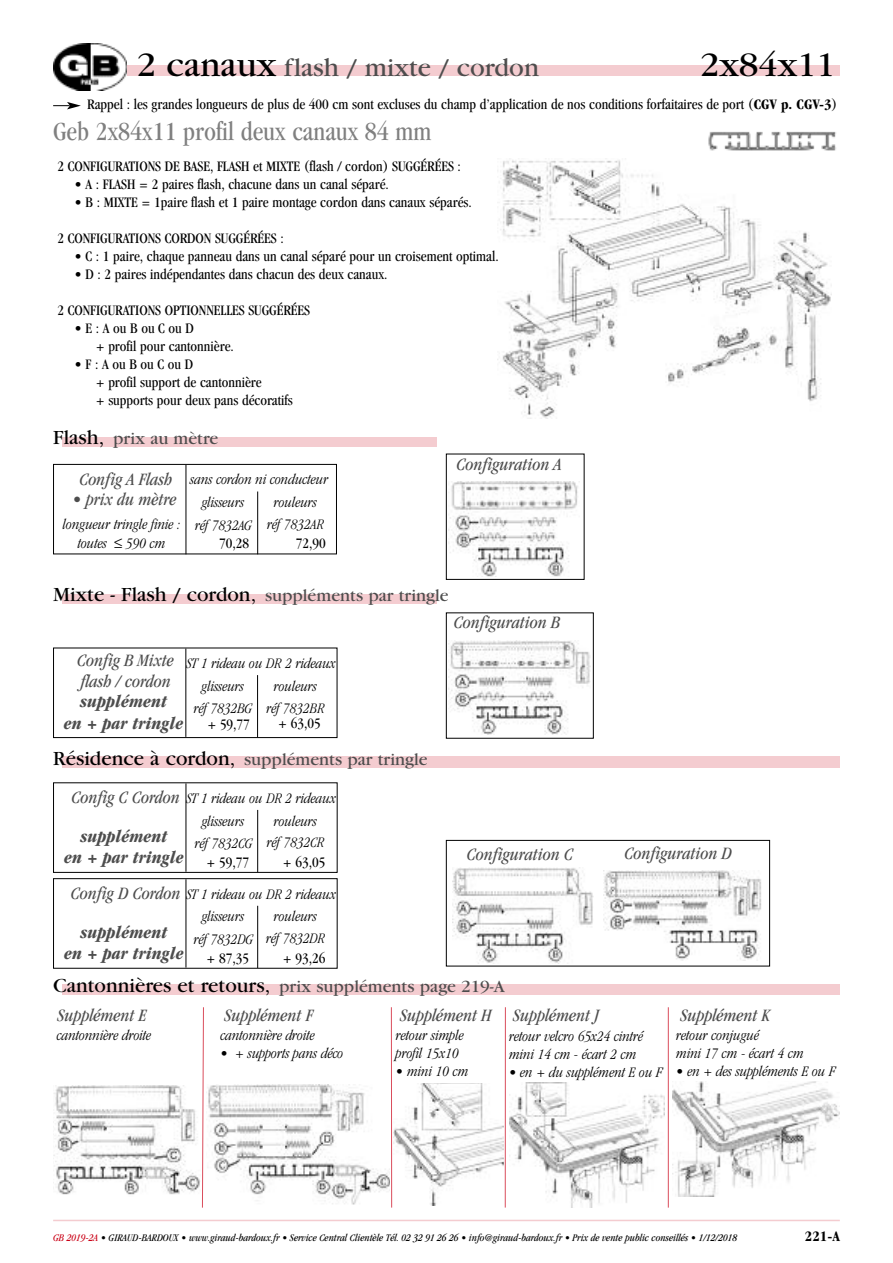
<style>
.page{position:relative;width:893px;height:1263px;background:#fff}
.page>*{position:absolute;margin:0;border:0;box-sizing:border-box;transform-origin:0 0}
.t1{font:36px "Garamond";color:#000}
.t2{font:condensed 27px "Garamond";color:#808080}
.t3{font:27px "Garamond";color:#4d4d4d}
.t4{font:italic condensed 18px/21.6px "Garamond";color:#4d4d4d}
.t5{font:18px "Garamond";color:#4d4d4d}
.t6{font:italic 700 condensed 18px/21.6px "Garamond";color:#4d4d4d;text-align:center}
.t7{font:condensed 15px/18px "Garamond";color:#000}
.t8{font:italic 300 condensed 15px/18px "Garamond";color:#000}
.t9{font:700 condensed 15px "Garamond";color:#000}
.t10{font:italic condensed 10.5px "Garamond";color:#000}
.s1{font-size:36px;color:#000}
.s2{font-weight:700}
.s3{font-size:21px;color:#000}
.s4{color:#ca0016}
</style>
<div class="page">
<hr style="left:53px;top:1220px;width:787px;height:1px;background:#f4ccd0">
<div style="left:62px;top:65px;width:778px;height:11px;background:#f4ccd0"></div>
<img style="left:54px;top:43px;width:72px;height:48px">
<img style="left:208px;top:1084px;width:181px;height:121px">
<img style="left:53px;top:1085px;width:147px;height:110px">
<img style="left:394px;top:1083px;width:109px;height:122px">
<img style="left:510px;top:1082px;width:154px;height:125px">
<img style="left:672px;top:1081px;width:168px;height:116px">
<img style="left:497px;top:160px;width:335px;height:258px">
<div style="left:446px;top:840px;width:324px;height:126px;border:1px solid #000"></div>
<img style="left:453px;top:868px;width:140px;height:95px">
<img style="left:604px;top:870px;width:158px;height:91px">
<div style="left:702px;top:121px;width:138px;height:42px;background:#fff"></div>
<img style="left:708px;top:131px;width:128px;height:20px">
<div style="left:446px;top:454px;width:138px;height:126px;border:1px solid #000"></div>
<div style="left:446px;top:612px;width:148px;height:127px;border:1px solid #000"></div>
<img style="left:448px;top:481px;width:130px;height:95px">
<img style="left:448px;top:640px;width:142px;height:95px">
<div style="left:62px;top:437px;width:375px;height:10px;background:#f4ccd0"></div>
<div style="left:62px;top:757px;width:778px;height:11px;background:#f4ccd0"></div>
<svg style="left:53px;top:102px;width:28px;height:7px"></svg>
<div style="left:62px;top:594px;width:375px;height:10px;background:#f4ccd0"></div>
<svg style="left:202px;top:1007px;width:2px;height:201px"></svg>
<hr style="left:391px;top:1007px;width:1px;height:200px;background:#da4d5c">
<hr style="left:505px;top:1007px;width:1px;height:200px;background:#da4d5c">
<hr style="left:668px;top:1007px;width:1px;height:200px;background:#da4d5c">
<div style="left:62px;top:984px;width:778px;height:11px;background:#f4ccd0"></div>
<div style="left:53px;top:464px;width:284px;height:90px;border:1px solid #000"></div>
<hr style="left:257px;top:491px;width:1px;height:63px;background:#000">
<hr style="left:186px;top:465px;width:1px;height:89px;background:#000">
<div style="left:53px;top:648px;width:284px;height:90px;border:1px solid #000"></div>
<hr style="left:257px;top:675px;width:1px;height:62px;background:#000">
<hr style="left:186px;top:649px;width:1px;height:88px;background:#000">
<div style="left:53px;top:782px;width:285px;height:91px;border:1px solid #000"></div>
<hr style="left:257px;top:810px;width:1px;height:62px;background:#000">
<hr style="left:186px;top:783px;width:1px;height:89px;background:#000">
<div style="left:53px;top:878px;width:285px;height:91px;border:1px solid #000"></div>
<hr style="left:257px;top:906px;width:1px;height:62px;background:#000">
<hr style="left:186px;top:879px;width:1px;height:88px;background:#000">
<h2 class="t3" style="left:137px;top:58px;width:404px"><span class="s1">2 canaux</span> flash / mixte / cordon</h2>
<h1 class="t1" style="left:700px;top:52px;width:137px">2x84x11</h1>
<p class="t7" style="left:87px;top:97px;width:752px">Rappel : les grandes longueurs de plus de 400 cm sont excluses du champ d’application de nos conditions forfaitaires de port (<span class="s2">CGV p. CGV-3</span>)</p>
<h2 class="t2" style="left:53px;top:121px;width:380px">Geb 2x84x11 profil deux canaux 84 mm</h2>
<p class="t7" style="left:57px;top:158px;width:405px">2 CONFIGURATIONS DE BASE, FLASH et MIXTE (flash / cordon) SUGGÉRÉES :</p>
<p class="t7" style="left:74px;top:176px;width:316px">• A : FLASH = 2 paires flash, chacune dans un canal séparé.</p>
<p class="t7" style="left:74px;top:194px;width:399px">• B : MIXTE = 1paire flash et 1 paire montage cordon dans canaux séparés.</p>
<p class="t7" style="left:57px;top:230px;width:228px">2 CONFIGURATIONS CORDON SUGGÉRÉES :</p>
<p class="t7" style="left:74px;top:248px;width:426px">• C : 1 paire, chaque panneau dans un canal séparé pour un croisement optimal.</p>
<p class="t7" style="left:74px;top:266px;width:315px">• D : 2 paires indépendantes dans chacun des deux canaux.</p>
<p class="t7" style="left:57px;top:302px;width:254px">2 CONFIGURATIONS OPTIONNELLES SUGGÉRÉES</p>
<p class="t7" style="left:96px;top:320px;width:140px;text-indent:-21px">•E:AouBouCouD<br>+ profil pour cantonnière.</p>
<p class="t7" style="left:96px;top:356px;width:199px;text-indent:-21px">•F:AouBouCouD<br>+ profil support de cantonnière<br>+ supports pour deux pans décoratifs</p>
<p class="t5" style="left:53px;top:432px;width:167px"><span class="s3">Flash,</span> prix au mètre</p>
<p class="t4" style="left:79px;top:469px;width:94px">Config A Flash</p>
<p class="t4" style="left:72px;top:490px;width:106px">• prix du mètre</p>
<p class="t8" style="left:63px;top:517px;width:119px">longueur tringle finie :</p>
<p class="t8" style="left:190px;top:472px;width:140px">sans cordon ni conducteur</p>
<p class="t8" style="left:274px;top:494px;width:45px">rouleurs</p>
<p class="t8" style="left:195px;top:517px;width:131px">réf 7832AG réf 7832AR</p>
<p class="t8" style="left:202px;top:494px;width:44px">glisseurs</p>
<p class="t8" style="left:78px;top:536px;width:89px">toutes ≤ 590 cm</p>
<p class="t7" style="left:219px;top:536px;width:31px">70,28</p>
<p class="t7" style="left:296px;top:536px;width:31px">72,90</p>
<p class="t4" style="left:457px;top:454px;width:107px">Configuration A</p>
<p class="t5" style="left:53px;top:589px;width:397px"><span class="s3">Mixte - Flash / cordon,</span> suppléments par tringle</p>
<p class="t4" style="left:77px;top:650px;width:98px">Config B Mixte flash / cordon</p>
<p class="t6" style="left:64px;top:692px;width:121px">supplément<br>en + par tringle</p>
<p class="t8" style="left:187px;top:655px;width:151px">ST 1 rideau ou DR 2 rideaux</p>
<p class="t8" style="left:274px;top:678px;width:45px">rouleurs</p>
<p class="t8" style="left:194px;top:700px;width:133px">réf 7832BG réf 7832BR</p>
<p class="t8" style="left:202px;top:678px;width:44px">glisseurs</p>
<p class="t7" style="left:207px;top:716px;width:44px">+ 59,77</p>
<p class="t7" style="left:278px;top:715px;width:44px">+ 63,05</p>
<p class="t5" style="left:53px;top:753px;width:376px"><span class="s3">Résidence à cordon,</span> suppléments par tringle</p>
<p class="t4" style="left:71px;top:788px;width:110px">Config C Cordon</p>
<p class="t8" style="left:187px;top:790px;width:151px">ST 1 rideau ou DR 2 rideaux</p>
<p class="t8" style="left:274px;top:813px;width:45px">rouleurs</p>
<p class="t8" style="left:195px;top:835px;width:131px">réf 7832CG réf 7832CR</p>
<p class="t8" style="left:202px;top:813px;width:44px">glisseurs</p>
<p class="t6" style="left:64px;top:827px;width:121px">supplément<br>en + par tringle</p>
<p class="t7" style="left:283px;top:854px;width:44px">+ 63,05</p>
<p class="t7" style="left:207px;top:854px;width:44px">+ 59,77</p>
<p class="t4" style="left:71px;top:884px;width:111px">Config D Cordon</p>
<p class="t8" style="left:187px;top:886px;width:151px">ST 1 rideau ou DR 2 rideaux</p>
<p class="t8" style="left:274px;top:909px;width:45px">rouleurs</p>
<p class="t8" style="left:194px;top:931px;width:133px">réf 7832DG réf 7832DR</p>
<p class="t8" style="left:202px;top:909px;width:44px">glisseurs</p>
<p class="t6" style="left:64px;top:922px;width:121px">supplément<br>en + par tringle</p>
<p class="t7" style="left:283px;top:950px;width:44px">+ 93,26</p>
<p class="t7" style="left:207px;top:950px;width:44px">+ 87,35</p>
<p class="t4" style="left:454px;top:613px;width:108px">Configuration B</p>
<p class="t4" style="left:467px;top:845px;width:108px">Configuration C</p>
<p class="t4" style="left:625px;top:843px;width:109px">Configuration D</p>
<p class="t5" style="left:53px;top:980px;width:453px"><span class="s3">Cantonnières et retours,</span> prix suppléments page 219-A</p>
<p class="t4" style="left:57px;top:1005px;width:91px">Supplément E</p>
<p class="t8" style="left:57px;top:1027px;width:96px">cantonnière droite</p>
<p class="t4" style="left:225px;top:1005px;width:90px">Supplément F</p>
<p class="t8" style="left:220px;top:1027px;width:96px">cantonnière droite</p>
<p class="t8" style="left:220px;top:1045px;width:125px">• + supports pans déco</p>
<p class="t4" style="left:400px;top:1005px;width:93px">Supplément H</p>
<p class="t8" style="left:396px;top:1027px;width:69px">retour simple profil 15x10</p>
<p class="t8" style="left:396px;top:1063px;width:74px">• mini 10 cm</p>
<p class="t4" style="left:513px;top:1006px;width:87px">Supplément J</p>
<p class="t8" style="left:509px;top:1028px;width:136px">retour velcro 65x24 cintré mini 14 cm - écart 2 cm</p>
<p class="t8" style="left:509px;top:1064px;width:155px">• en + du supplément E ou F</p>
<p class="t4" style="left:680px;top:1005px;width:91px">Supplément K</p>
<p class="t8" style="left:676px;top:1027px;width:129px">retour conjugué<br>mini 17 cm - écart 4 cm</p>
<p class="t8" style="left:676px;top:1063px;width:161px">• en + des suppléments E ou F</p>
<p class="t10" style="left:53px;top:1233px;width:685px"><span class="s4">GB 2019-2A</span> • GIRAUD-BARDOUX • www.giraud-bardoux.fr • Service Central Clientèle Tél. 02 32 91 26 26 • info@giraud-bardoux.fr • Prix de vente public conseillés • 1/12/2018</p>
<p class="t9" style="left:805px;top:1231px;width:36px">221-A</p>
</div>
